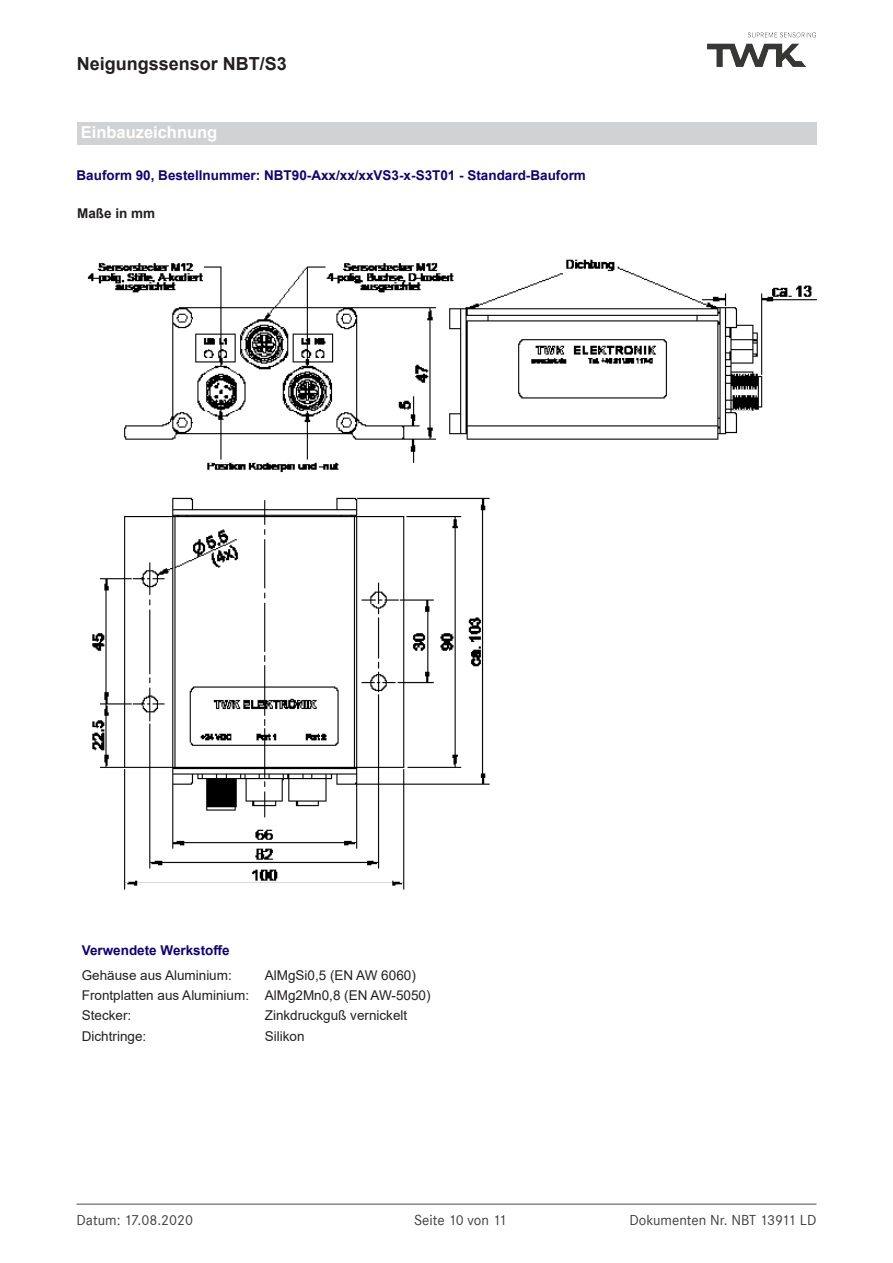
<style>
.page{position:relative;width:893px;height:1263px;background:#fff}
.page>*{position:absolute;margin:0;border:0;box-sizing:border-box;transform-origin:0 0}
.t1{font:700 18px "Arial";color:#231f20}
.Absatzüberschriften{font:700 16.5px "Arial";color:#fff}
.t2{font:15px "Corporate S";color:#3e3e3f}
.t3{font:13.5px "Arial";color:#231f20}
.Absatzüberschriften-2{font:700 13.5px "Arial";color:#13017c}
.Blocksatz{font:700 13.5px "Arial";color:#231f20}
</style>
<div class="page">
<hr style="left:77px;top:1203px;width:739px;height:2px;background:#878787">
<img style="left:707px;top:33px;width:108px;height:33px">
<img style="left:87px;top:259px;width:730px;height:631px">
<div style="left:77px;top:122px;width:739px;height:23px;background:#d1d2d4"></div>
<h1 class="t1" style="left:77px;top:51px;width:212px">Neigungssensor NBT/S3</h1>
<p class="Absatzüberschriften" style="left:81px;top:121px;width:138px">Einbauzeichnung</p>
<p class="Absatzüberschriften-2" style="left:77px;top:166px;width:511px">Bauform 90, Bestellnummer: NBT90-Axx/xx/xxVS3-x-S3T01 - Standard-Bauform</p>
<p class="Blocksatz" style="left:77px;top:204px;width:80px">Maße in mm</p>
<p class="Absatzüberschriften-2" style="left:82px;top:940px;width:149px">Verwendete Werkstoffe</p>
<p class="t3" style="left:82px;top:965px;width:152px">Gehäuse aus Aluminium:</p>
<p class="t3" style="left:265px;top:965px;width:153px">AlMgSi0,5 (EN AW 6060)</p>
<p class="t3" style="left:82px;top:986px;width:350px">Frontplatten aus Aluminium: AlMg2Mn0,8 (EN AW-5050)</p>
<p class="t3" style="left:82px;top:1006px;width:51px">Stecker:</p>
<p class="t3" style="left:265px;top:1006px;width:144px">Zinkdruckguß vernickelt</p>
<p class="t3" style="left:82px;top:1027px;width:66px">Dichtringe:</p>
<p class="t3" style="left:265px;top:1027px;width:41px">Silikon</p>
<p class="t2" style="left:77px;top:1211px;width:118px">Datum: 17.08.2020</p>
<p class="t2" style="left:414px;top:1211px;width:94px">Seite 10 von 11</p>
<p class="t2" style="left:629px;top:1211px;width:189px">Dokumenten Nr. NBT 13911 LD</p>
</div>
